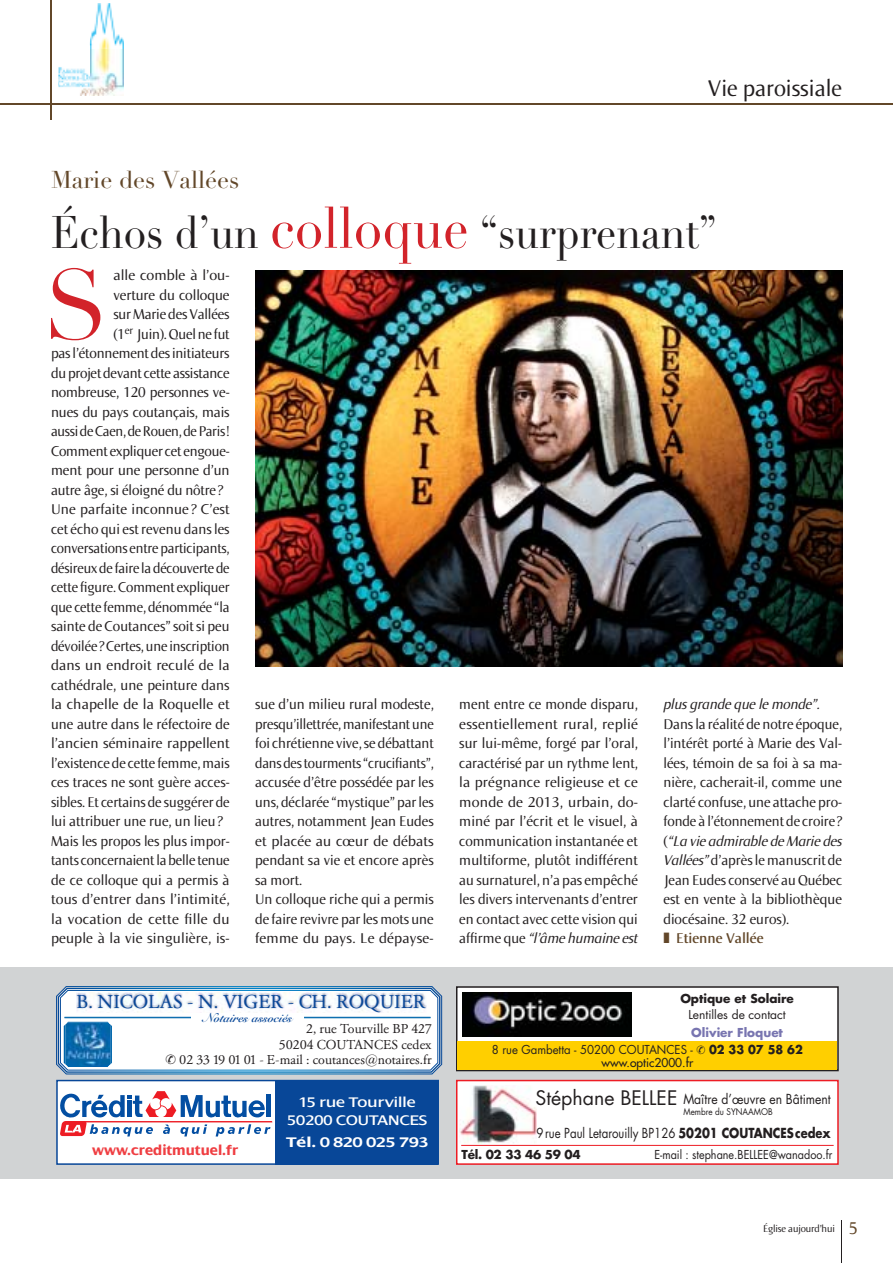
<style>
.page{position:relative;width:893px;height:1263px;background:#fff}
.page>*{position:absolute;margin:0;border:0;box-sizing:border-box;transform-origin:0 0}
.t1{font:97.2px "Didot LH";color:#d2232a}
.t2{font:45px "Didot LH";color:#231f20;scale:.9 1}
.t3{font:24px "Didot LH";color:#624729}
.t4{font:24px "Norma";color:#231f20}
.t5{font:19.5px "Garamond Classico";color:#084798}
.t6{font:19.5px "Futura";color:#231f20}
.t7{font:15px/19.5px "Norma";color:#231f20}
.t8{font:15px "Norma";color:#231f20;scale:1.04 1}
.t9{font:15px "Norma";color:#231f20;scale:1.05 1}
.t10{font:15px/18px "Dialog";color:#fff;text-align:center;scale:1.2 1}
.t11{font:15px "Norma";letter-spacing:-.02em;color:#231f20}
.t12{font:italic 15px "Norma";color:#231f20}
.t13{font:700 15px "Dialog";color:#ef3e42}
.t14{font:700 15px "Dialog";color:#fff;scale:1.2 1}
.t15{font:13.5px/15.8px "Garamond Classico";color:#231f20;text-align:right}
.t16{font:13.5px "Futura";color:#231f20;scale:.85 1}
.t17{font:13.5px "Futura";color:#231f20;scale:.9 1}
.t18{font:12.75px "Snell Roundhand Bold Script";color:#084798}
.t19{font:12px/12.9px "Futura";color:#231f20;text-align:center;scale:.95 1}
.t20{font:12px "Futura";color:#231f20;scale:.9 1}
.t21{font:12px "Futura";color:#231f20}
.t22{font:700 12px "Futura";color:#231f20}
.t23{font:700 12px "Futura";color:#7875b0}
.t24{font:700 12px "Futura";letter-spacing:-.025em;color:#231f20}
.t25{font:10.5px "Norma";letter-spacing:-.01em;color:#231f20}
.t26{font:9px "Futura";color:#231f20;scale:.9 1}
.s1{font-size:57px;color:#d2232a}
.s2{font-style:italic}
.s3{color:#624729}
.s4{font-weight:600;color:#624729}
.s5{font-weight:700}
.s6{font-style:inherit}
.s7{font-size:18px;color:#624729}
</style>
<div class="page">
<hr style="left:841px;top:1220px;width:1px;height:43px;background:#231f20">
<hr style="left:0;top:103px;width:893px;height:1px;background:#624729">
<hr style="left:51px;top:0;width:1px;height:119px;background:#624729">
<img style="left:58px;top:3px;width:66px;height:93px">
<div style="left:0;top:967px;width:893px;height:211px;background:#d1d3d4"></div>
<svg style="left:56px;top:986px;width:386px;height:89px;background:#dde9f3"></svg>
<img style="left:66px;top:1023px;width:44px;height:44px">
<img style="left:76px;top:993px;width:351px;height:20px">
<hr style="left:64px;top:1018px;width:127px;height:1px;background:#0066ac">
<hr style="left:64px;top:1017px;width:127px;height:1px;background:#0066ac">
<hr style="left:304px;top:1018px;width:126px;height:1px;background:#0066ac">
<hr style="left:304px;top:1017px;width:126px;height:1px;background:#0066ac">
<div style="left:457px;top:987px;width:381px;height:84px;background:#fff"></div>
<div style="left:456px;top:986px;width:383px;height:85px;border:2px solid #231f20"></div>
<img style="left:462px;top:992px;width:169px;height:45px">
<div style="left:457px;top:1042px;width:380px;height:28px;background:#ffcf00"></div>
<div style="left:57px;top:1081px;width:381px;height:83px;background:#fff"></div>
<div style="left:56px;top:1080px;width:383px;height:85px;border:2px solid #084798"></div>
<svg style="left:60px;top:1091px;width:212px;height:46px"></svg>
<div style="left:275px;top:1081px;width:163px;height:83px;background:#084798"></div>
<div style="left:457px;top:1081px;width:381px;height:83px;background:#fff"></div>
<div style="left:456px;top:1080px;width:383px;height:85px;border:2px solid #ed1c24"></div>
<img style="left:460px;top:1085px;width:76px;height:58px">
<hr style="left:461px;top:1145px;width:372px;height:1px;background:#ed1c24">
<img style="left:255px;top:271px;width:587px;height:395px">
<h3 class="t4" style="left:708px;top:79px;width:136px">Vie paroissiale</h3>
<h3 class="t3" style="left:51px;top:169px;width:190px">Marie des Vallées</h3>
<h2 class="t2" style="left:51px;top:214px;width:741px">Échos d’un <span class="s1">colloque</span> “surprenant”</h2>
<h1 class="t1" style="left:44px;top:265px;width:66px">S</h1>
<p class="t9" style="left:113px;top:270px;width:112px">alle comble à l’ou-</p>
<p class="t7" style="left:113px;top:286px;width:118px">verture du colloque</p>
<p class="t7" style="left:113px;top:306px;width:118px">sur Marie des Vallées</p>
<p class="t7" style="left:113px;top:325px;width:118px">(1<sup>er</sup> Juin). Quel ne fut</p>
<p class="t7" style="left:51px;top:345px;width:180px">pas l’étonnement des initiateurs</p>
<p class="t7" style="left:51px;top:364px;width:180px">du projet devant cette assistance</p>
<p class="t7" style="left:51px;top:384px;width:180px">nombreuse, 120 personnes ve-</p>
<p class="t7" style="left:51px;top:403px;width:180px">nues du pays coutançais, mais</p>
<p class="t11" style="left:51px;top:426px;width:180px">aussi de Caen, de Rouen, de Paris !</p>
<p class="t7" style="left:51px;top:442px;width:180px">Comment expliquer cet engoue-</p>
<p class="t7" style="left:51px;top:462px;width:180px">ment pour une personne d’un</p>
<p class="t7" style="left:51px;top:481px;width:173px">autre âge, si éloigné du nôtre ?</p>
<p class="t7" style="left:51px;top:501px;width:180px">Une parfaite inconnue ? C’est</p>
<p class="t7" style="left:51px;top:520px;width:180px">cet écho qui est revenu dans les</p>
<p class="t7" style="left:51px;top:540px;width:180px">conversations entre participants,</p>
<p class="t7" style="left:51px;top:559px;width:180px">désireux de faire la découverte de</p>
<p class="t7" style="left:51px;top:579px;width:180px">cette figure. Comment expliquer</p>
<p class="t7" style="left:51px;top:598px;width:180px">que cette femme, dénommée “la</p>
<p class="t7" style="left:51px;top:618px;width:180px">sainte de Coutances” soit si peu</p>
<p class="t7" style="left:51px;top:637px;width:180px">dévoilée ? Certes, une inscription</p>
<p class="t8" style="left:51px;top:660px;width:173px">dans un endroit reculé de la</p>
<p class="t7" style="left:51px;top:676px;width:180px">cathédrale, une peinture dans</p>
<p class="t8" style="left:51px;top:699px;width:173px">la chapelle de la Roquelle et</p>
<p class="t7" style="left:51px;top:715px;width:180px">une autre dans le réfectoire de</p>
<p class="t7" style="left:51px;top:735px;width:180px">l’ancien séminaire rappellent</p>
<p class="t7" style="left:51px;top:754px;width:180px">l’existence de cette femme, mais</p>
<p class="t7" style="left:51px;top:774px;width:180px">ces traces ne sont guère acces-</p>
<p class="t7" style="left:51px;top:793px;width:180px">sibles. Et certains de suggérer de</p>
<p class="t7" style="left:51px;top:813px;width:173px">lui attribuer une rue, un lieu ?</p>
<p class="t7" style="left:51px;top:832px;width:180px">Mais les propos les plus impor-</p>
<p class="t7" style="left:51px;top:852px;width:180px">tants concernaient la belle tenue</p>
<p class="t7" style="left:51px;top:871px;width:180px">de ce colloque qui a permis à</p>
<p class="t8" style="left:51px;top:894px;width:173px">tous d’entrer dans l’intimité,</p>
<p class="t9" style="left:51px;top:913px;width:172px">la vocation de cette fille du</p>
<p class="t8" style="left:51px;top:933px;width:173px">peuple à la vie singulière, is-</p>
<p class="t7" style="left:255px;top:696px;width:180px">sue d’un milieu rural modeste, presqu’illettrée, manifestant une foi chrétienne vive, se débattant dans des tourments “crucifiants”, accusée d’être possédée par les uns, déclarée “mystique” par les autres, notamment Jean Eudes et placée au cœur de débats pendant sa vie et encore après sa mort.<br>Un colloque riche qui a permis de faire revivre par les mots une femme du pays. Le dépayse-</p>
<p class="t7" style="left:459px;top:696px;width:180px;text-align:justify">ment entre ce monde disparu, essentiellement rural, replié sur lui-même, forgé par l’oral, caractérisé par un rythme lent, la prégnance religieuse et ce monde de 2013, urbain, do&shy;miné par l’écrit et le visuel, à communication instantanée et multiforme, plutôt indifférent au surnaturel, n’a pas empêché les divers intervenants d’entrer en contact avec cette vision qui affirme que <span class="s2">“l’âme humaine est</span></p>
<p class="t12" style="left:663px;top:699px;width:158px">plus grande que le monde”.</p>
<p class="t7" style="left:663px;top:715px;width:180px">Dans la réalité de notre époque, l’intérêt porté à Marie des Val&shy;lées, témoin de sa foi à sa ma&shy;nière, cacherait-il, comme une clarté confuse, une attache pro&shy;fonde à l’étonnement de croire ? (<span class="s2">“La vie admirable de Marie des<br>Vallées”</span> d’après le manuscrit de<br>Jean Eudes conservé au Québec est en vente à la bibliothèque diocésaine. 32 euros).<br><span class="s3">❚</span> <span class="s4">Etienne Vallée</span></p>
<h3 class="t5" style="left:77px;top:989px;width:350px">B. NICOLAS - N. VIGER - CH. ROQUIER</h3>
<p class="t15" style="left:165px;top:1020px;width:268px">2, rue Tourville BP 427<br>50204 COUTANCES cedex<br>✆ 02 33 19 01 01 - E-mail : coutances@notaires.fr</p>
<p class="t18" style="left:204px;top:1013px;width:90px">Notaires associés</p>
<p class="t13" style="left:92px;top:1141px;width:148px">www.creditmutuel.fr</p>
<p class="t10" style="left:287px;top:1095px;width:118px">15 rue Tourville<br>50200 COUTANCES</p>
<p class="t14" style="left:286px;top:1133px;width:120px">Tél. 0 820 025 793</p>
<p class="t22" style="left:680px;top:993px;width:115px">Optique et Solaire</p>
<p class="t21" style="left:688px;top:1009px;width:99px">Lentilles de contact</p>
<p class="t23" style="left:691px;top:1027px;width:93px">Olivier Floquet</p>
<p class="t19" style="left:492px;top:1045px;width:329px">8 rue Gambetta - 50200 COUTANCES - ✆ <span class="s5">02 33 07 58 62 </span><span class="s6">www.optic2000.fr</span></p>
<h3 class="t6" style="left:535px;top:1088px;width:143px">Stéphane BELLEE</h3>
<p class="t16" style="left:536px;top:1127px;width:348px">9 rue Paul Letarouilly BP126 <span class="s5">50201 COUTANCES cedex</span></p>
<p class="t24" style="left:462px;top:1149px;width:120px">Tél. 02 33 46 59 04</p>
<p class="t20" style="left:654px;top:1149px;width:199px">E-mail : stephane.BELLEE@wanadoo.fr</p>
<p class="t17" style="left:683px;top:1093px;width:165px">Maître d’œuvre en Bâtiment</p>
<p class="t26" style="left:683px;top:1108px;width:101px">Membre du SYNAAMOB</p>
<p class="t25" style="left:763px;top:1225px;width:96px">Église aujourd’hui <span class="s7">5</span></p>
</div>
